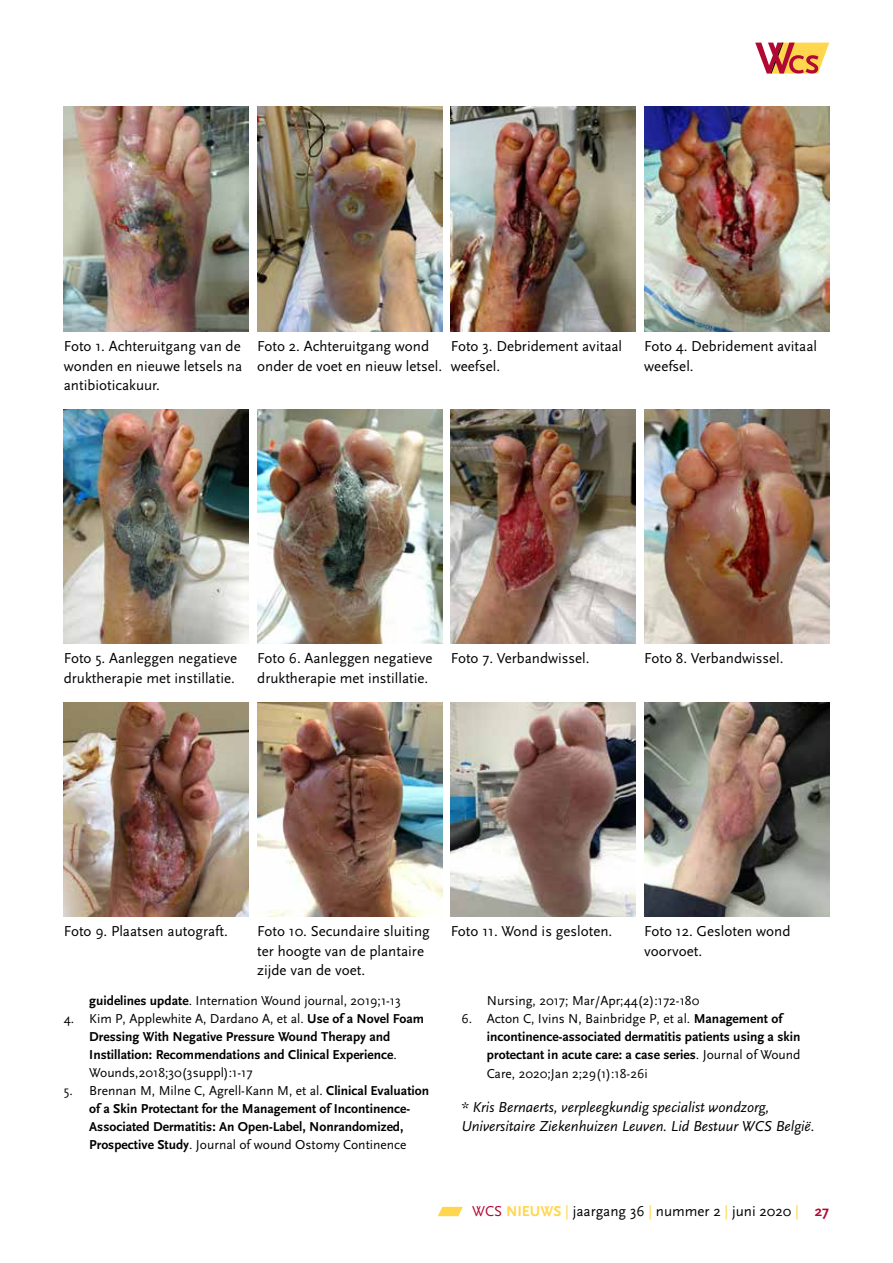
<style>
.page{position:relative;width:893px;height:1263px;background:#fff}
.page>*{position:absolute;margin:0;border:0;box-sizing:border-box;transform-origin:0 0}
.t1{font:15px/19.5px "Scala Sans";color:#000}
.t2{font:italic 15px/19.5px "Scala Sans";color:#000}
.t3{font:700 13.5px/18px "Scala Sans";color:#000}
.t4{font:13.5px "Scala Sans";color:#000}
.s1{font-weight:700}
.s2{font-weight:400}
.s3{color:#b10933}
.s4{font-weight:700;color:#ffd64d}
.s5{color:#ffd64d}
.s6{font-weight:700;color:#b10933}
</style>
<div class="page">
<div style="left:753px;top:41px;width:78px;height:34px;background:linear-gradient(to bottom,#fffffe,#fff)"></div>
<svg style="left:755px;top:43px;width:74px;height:31px"></svg>
<svg style="left:438px;top:1207px;width:25px;height:9px"></svg>
<img style="left:64px;top:107px;width:185px;height:225px">
<img style="left:257px;top:106px;width:185px;height:226px">
<img style="left:451px;top:107px;width:185px;height:225px">
<img style="left:644px;top:107px;width:185px;height:225px">
<img style="left:64px;top:410px;width:185px;height:234px">
<img style="left:257px;top:410px;width:185px;height:234px">
<img style="left:451px;top:410px;width:185px;height:234px">
<img style="left:644px;top:410px;width:185px;height:234px">
<img style="left:64px;top:702px;width:185px;height:215px">
<img style="left:257px;top:702px;width:185px;height:215px">
<img style="left:451px;top:702px;width:185px;height:215px">
<img style="left:644px;top:702px;width:185px;height:215px">
<p class="t1" style="left:64px;top:337px;width:180px;text-align:justify">Foto 1. Achteruitgang van de wonden en nieuwe letsels na antibioticakuur.</p>
<p class="t1" style="left:257px;top:337px;width:186px">Foto 2. Achteruitgang wond onder de voet en nieuw letsel.</p>
<p class="t1" style="left:451px;top:337px;width:173px">Foto 3. Debridement avitaal weefsel.</p>
<p class="t1" style="left:644px;top:337px;width:174px">Foto 4. Debridement avitaal weefsel.</p>
<p class="t1" style="left:64px;top:649px;width:175px">Foto 5. Aanleggen negatieve druktherapie met instillatie.</p>
<p class="t1" style="left:257px;top:649px;width:177px">Foto 6. Aanleggen negatieve druktherapie met instillatie.</p>
<p class="t1" style="left:451px;top:649px;width:140px">Foto 7. Verbandwissel.</p>
<p class="t1" style="left:644px;top:649px;width:141px">Foto 8. Verbandwissel.</p>
<p class="t1" style="left:64px;top:922px;width:166px">Foto 9. Plaatsen autograft.</p>
<p class="t1" style="left:257px;top:922px;width:174px">Foto 10. Secundaire sluiting ter hoogte van de plantaire zijde van de voet.</p>
<p class="t1" style="left:451px;top:922px;width:163px">Foto 11. Wond is gesloten.</p>
<p class="t1" style="left:644px;top:922px;width:148px">Foto 12. Gesloten wond voorvoet.</p>
<p class="t4" style="left:89px;top:993px;width:313px"><span class="s1">guidelines update</span>. Internation Wound journal, 2019;1-13</p>
<p class="t3" style="left:89px;top:1010px;width:336px;text-indent:-26px"><span class="s2">4. Kim P, Applewhite A, Dardano A, et al.</span> Use of a Novel Foam Dressing With Negative Pressure Wound Therapy and Instillation: Recommendations and Clinical Experience<span class="s2">.<br>Wounds,2018;30(3suppl):1-17</span></p>
<p class="t3" style="left:64px;top:1082px;width:367px;text-align:center"><span class="s2">5. Brennan M, Milne C, Agrell-Kann M, et al.</span> Clinical Evaluation of a Skin Protectant for the Management of Incontinence-Associated Dermatitis: An Open-Label, Nonrandomized, Prospective Study<span class="s2">. Journal of wound Ostomy Continence</span></p>
<p class="t4" style="left:487px;top:993px;width:214px">Nursing, 2017; Mar/Apr;44(2):172-180</p>
<p class="t3" style="left:487px;top:1010px;width:315px;text-indent:-26px"><span class="s2">6. Acton C, Ivins N, Bainbridge P, et al.</span> Management of incontinence-associated dermatitis patients using a skin protectant in acute care: a case series<span class="s2">. Journal of Wound</span></p>
<p class="t4" style="left:487px;top:1067px;width:162px">Care, 2020;Jan 2;29(1):18-26i</p>
<p class="t2" style="left:461px;top:1097px;width:355px">* Kris Bernaerts, verpleegkundig specialist wondzorg,<br>Universitaire Ziekenhuizen Leuven. Lid Bestuur WCS België.</p>
<p class="t1" style="left:472px;top:1202px;width:358px"><span class="s3">WCS</span> <span class="s4">NIEUWS</span> <span class="s5">|</span> jaargang 36 <span class="s5">|</span> nummer 2 <span class="s5">|</span> juni 2020 <span class="s5">|</span> <span class="s6">27</span></p>
</div>
